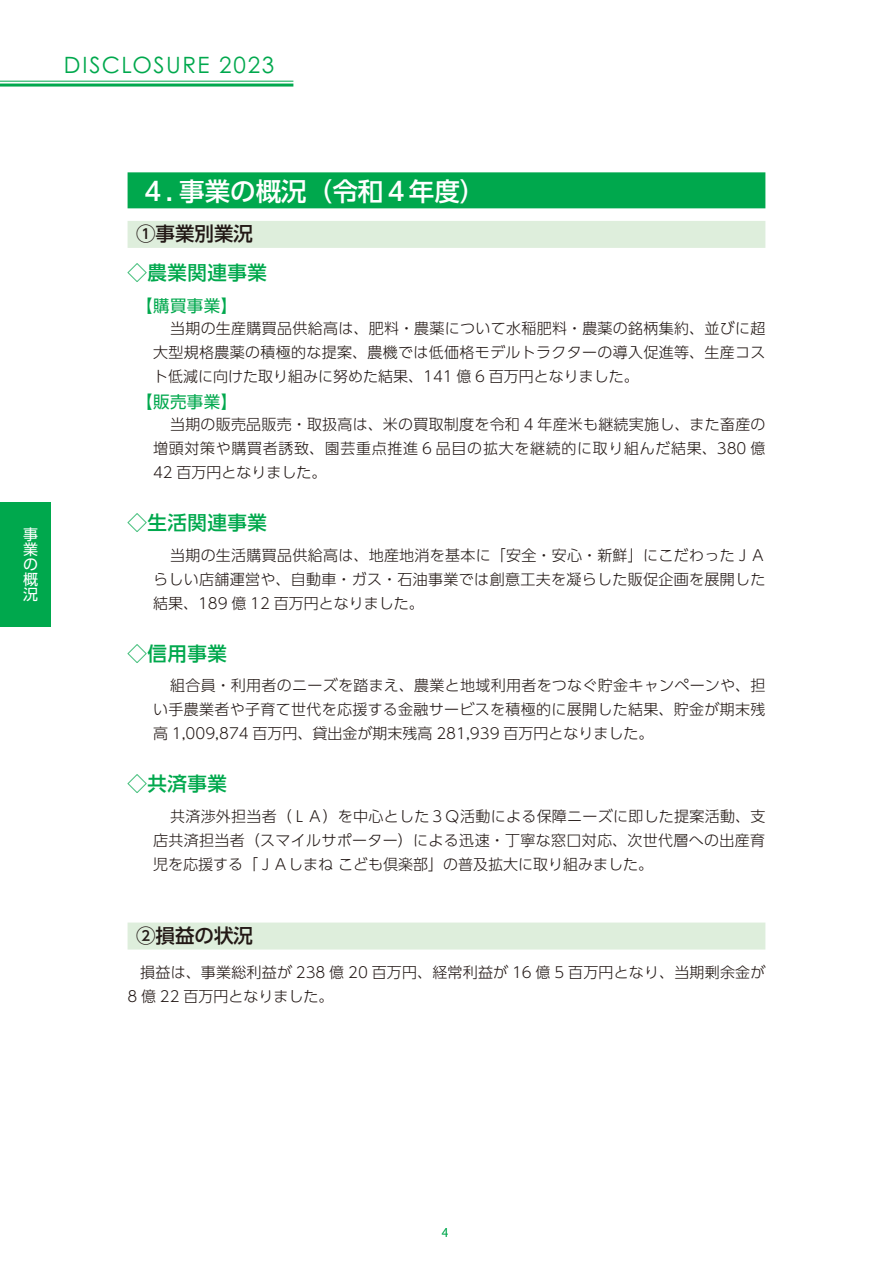
<style>
.page{position:relative;width:893px;height:1263px;background:#fff}
.page>*{position:absolute;margin:0;border:0;box-sizing:border-box;transform-origin:0 0}
.t1{font:500 25.5px "UD Shin Go Pro";color:#fff}
.t2{font:22.5px "Century Gothic Pro";letter-spacing:.07em;color:#00a84d}
.t3{font:500 19.5px "UD Shin Go Pro";letter-spacing:.025em;color:#00a84d}
.t4{font:500 19.5px "UD Shin Go Pro";color:#221815}
.t5{font:16.5px "UD Shin Go Pro";letter-spacing:.025em;color:#00a84d}
.t6{font:300 15px/24px "UD Shin Go Pro";letter-spacing:.015em;color:#221815;text-align:justify}
.t7{font:15px/15px "UD Shin Go Pro";color:#fff;text-align:justify}
.t8{font:300 12px "Koz Go Pr 6 N";color:#00a84d}
</style>
<div class="page">
<hr style="left:0;top:84px;width:293px;height:3px;background:#00a84d">
<hr style="left:0;top:81px;width:293px;height:1px;background:#00a84d">
<div style="left:0;top:502px;width:51px;height:125px;background:#00a84d"></div>
<div style="left:128px;top:172px;width:637px;height:36px;background:#00a84d"></div>
<div style="left:128px;top:221px;width:637px;height:27px;background:#deeedc"></div>
<div style="left:128px;top:922px;width:637px;height:27px;background:#deeedc"></div>
<h2 class="t2" style="left:64px;top:52px;width:212px">DISCLOSURE 2023</h2>
<p class="t7" style="left:23px;top:527px;width:16px">事業の概況</p>
<h1 class="t1" style="left:140px;top:171px;width:346px">４. 事業の概況（令和４年度）</h1>
<h3 class="t4" style="left:136px;top:218px;width:119px">①事業別業況</h3>
<h3 class="t3" style="left:128px;top:257px;width:141px">◇農業関連事業</h3>
<p class="t5" style="left:128px;top:292px;width:111px">　【購買事業】</p>
<p class="t6" style="left:153px;top:316px;width:614px;text-indent:17px">当期の生産購買品供給高は、肥料・農薬について水稲肥料・農薬の銘柄集約、並びに超大型規格農薬の積極的な提案、農機では低価格モデルトラクターの導入促進等、生産コスト低減に向けた取り組みに努めた結果、141 億 6 百万円となりました。</p>
<p class="t5" style="left:128px;top:388px;width:111px">　【販売事業】</p>
<p class="t6" style="left:153px;top:412px;width:614px;text-indent:17px">当期の販売品販売・取扱高は、米の買取制度を令和 4 年産米も継続実施し、また畜産の増頭対策や購買者誘致、園芸重点推進 6 品目の拡大を継続的に取り組んだ結果、380 億42 百万円となりました。</p>
<h3 class="t3" style="left:128px;top:507px;width:141px">◇生活関連事業</h3>
<p class="t6" style="left:153px;top:543px;width:614px;text-indent:17px">当期の生活購買品供給高は、地産地消を基本に「安全・安心・新鮮」にこだわったＪＡらしい店舗運営や、自動車・ガス・石油事業では創意工夫を凝らした販促企画を展開した結果、189 億 12 百万円となりました。</p>
<h3 class="t3" style="left:128px;top:638px;width:101px">◇信用事業</h3>
<p class="t6" style="left:153px;top:673px;width:614px;text-indent:17px">組合員・利用者のニーズを踏まえ、農業と地域利用者をつなぐ貯金キャンペーンや、担い手農業者や子育て世代を応援する金融サービスを積極的に展開した結果、貯金が期末残高 1,009,874 百万円、貸出金が期末残高 281,939 百万円となりました。</p>
<h3 class="t3" style="left:128px;top:768px;width:101px">◇共済事業</h3>
<p class="t6" style="left:153px;top:804px;width:614px;text-indent:17px">共済渉外担当者（ＬＡ）を中心とした３Ｑ活動による保障ニーズに即した提案活動、支店共済担当者（スマイルサポーター）による迅速・丁寧な窓口対応、次世代層への出産育児を応援する「ＪＡしまねこども倶楽部」の普及拡大に取り組みました。</p>
<h3 class="t4" style="left:136px;top:920px;width:119px">②損益の状況</h3>
<p class="t6" style="left:128px;top:959px;width:639px;text-indent:13px">損益は、事業総利益が 238 億 20 百万円、経常利益が 16 億 5 百万円となり、当期剰余金が<br>8 億 22 百万円となりました。</p>
<p class="t8" style="left:442px;top:1225px;width:8px">4</p>
</div>
